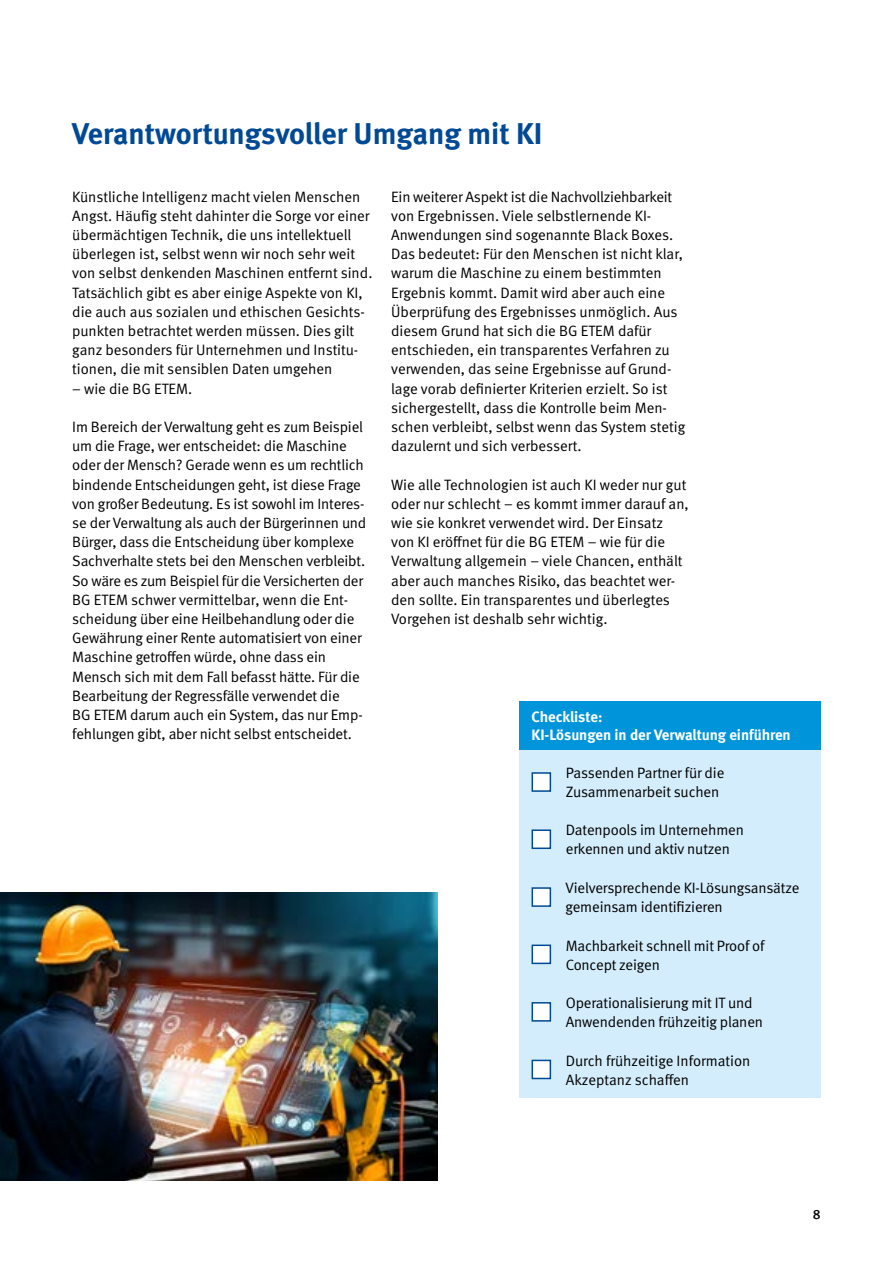
<style>
.page{position:relative;width:893px;height:1263px;background:#fff}
.page>*{position:absolute;margin:0;border:0;box-sizing:border-box;transform-origin:0 0}
.t1{font:700 30px "DGUV Meta";color:#004994}
.t2{font:15px/19.2px "DGUV Meta";letter-spacing:-.01em;color:#000}
.t3{font:700 15px/18px "DGUV Meta";letter-spacing:-.005em;color:#fff}
.t4{font:500 13.5px "DGUV Meta";color:#000}
</style>
<div class="page">
<img style="left:0;top:893px;width:438px;height:288px">
<div style="left:519px;top:720px;width:302px;height:378px;background:#d4edfc"></div>
<div style="left:531px;top:772px;width:20px;height:20px;background:#fff;border:2px solid #004994"></div>
<div style="left:531px;top:829px;width:20px;height:20px;background:#fff;border:2px solid #004994"></div>
<div style="left:531px;top:887px;width:20px;height:20px;background:#fff;border:2px solid #004994"></div>
<div style="left:531px;top:944px;width:20px;height:20px;background:#fff;border:2px solid #004994"></div>
<div style="left:531px;top:1002px;width:20px;height:20px;background:#fff;border:2px solid #004994"></div>
<div style="left:531px;top:1060px;width:20px;height:19px;background:#fff;border:2px solid #004994"></div>
<div style="left:519px;top:701px;width:302px;height:48px;background:#0095db"></div>
<h1 class="t1" style="left:72px;top:116px;width:472px">Verantwortungsvoller Umgang mit KI</h1>
<p class="t2" style="left:72px;top:187px;width:302px">Künstliche Intelligenz macht vielen Menschen Angst. Häufig steht dahinter die Sorge vor einer übermächtigen Technik, die uns intellektuell überlegen ist, selbst wenn wir noch sehr weit von selbst denkenden Maschinen entfernt sind.<br>Tatsächlich gibt es aber einige Aspekte von KI, die auch aus sozialen und ethischen Gesichts&shy;punkten betrachtet werden müssen. Dies gilt ganz besonders für Unternehmen und Institu&shy;tionen, die mit sensiblen Daten umgehen</p>
<p class="t2" style="left:72px;top:379px;width:121px">– wie die BG ETEM.</p>
<p class="t2" style="left:72px;top:418px;width:296px">Im Bereich der Verwaltung geht es zum Beispiel um die Frage, wer entscheidet: die Maschine oder der Mensch? Gerade wenn es um rechtlich bindende Entscheidungen geht, ist diese Frage von großer Bedeutung. Es ist sowohl im Interes&shy;se der Verwaltung als auch der Bürgerinnen und Bürger, dass die Entscheidung über komplexe Sachverhalte stets bei den Menschen verbleibt.<br>So wäre es zum Beispiel für die Versicherten der BG ETEM schwer vermittelbar, wenn die Ent&shy;scheidung über eine Heilbehandlung oder die Gewährung einer Rente automatisiert von einer Maschine getroffen würde, ohne dass ein Mensch sich mit dem Fall befasst hätte. Für die Bearbeitung der Regressfälle verwendet die<br>BG ETEM darum auch ein System, das nur Emp&shy;fehlungen gibt, aber nicht selbst entscheidet.</p>
<p class="t2" style="left:391px;top:187px;width:296px">Ein weiterer Aspekt ist die Nachvollziehbarkeit von Ergebnissen. Viele selbstlernende KI-- Anwendungen sind sogenannte Black Boxes.<br>Das bedeutet: Für den Menschen ist nicht klar, warum die Maschine zu einem bestimmten Ergebnis kommt. Damit wird aber auch eine Überprüfung des Ergebnisses unmöglich. Aus diesem Grund hat sich die BG ETEM dafür entschieden, ein transparentes Verfahren zu verwenden, das seine Ergebnisse auf Grund&shy;lage vorab definierter Kriterien erzielt. So ist sichergestellt, dass die Kontrolle beim Men&shy;schen verbleibt, selbst wenn das System stetig dazulernt und sich verbessert.</p>
<p class="t2" style="left:391px;top:475px;width:299px">Wie alle Technologien ist auch KI weder nur gut oder nur schlecht – es kommt immer darauf an, wie sie konkret verwendet wird. Der Einsatz von KI eröffnet für die BG ETEM – wie für die Verwaltung allgemein – viele Chancen, enthält aber auch manches Risiko, das beachtet wer&shy;den sollte. Ein transparentes und überlegtes Vorgehen ist deshalb sehr wichtig.</p>
<p class="t3" style="left:531px;top:708px;width:261px">Checkliste:<br>KI-Lösungen in der Verwaltung einführen</p>
<p class="t2" style="left:566px;top:763px;width:160px">Passenden Partner für die<br>Zusammenarbeit suchen</p>
<p class="t2" style="left:566px;top:821px;width:180px">Datenpools im Unternehmen erkennen und aktiv nutzen</p>
<p class="t2" style="left:565px;top:878px;width:235px">Vielversprechende KI-Lösungsansätze gemeinsam identifizieren</p>
<p class="t2" style="left:566px;top:936px;width:200px">Machbarkeit schnell mit Proof of<br>Concept zeigen</p>
<p class="t2" style="left:566px;top:994px;width:199px">Operationalisierung mit IT und<br>Anwendenden frühzeitig planen</p>
<p class="t2" style="left:566px;top:1051px;width:186px">Durch frühzeitige Information<br>Akzeptanz schaffen</p>
<p class="t4" style="left:813px;top:1207px;width:9px">8</p>
</div>
